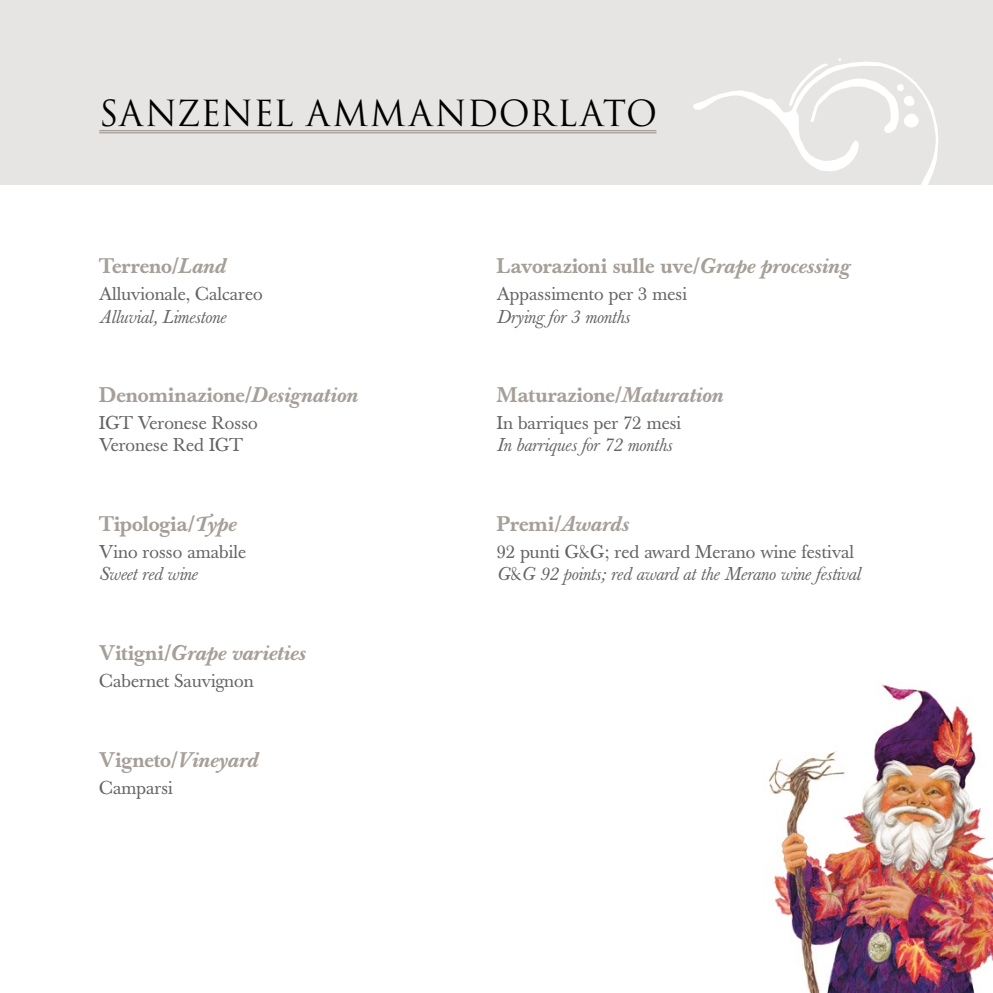
<style>
.page{position:relative;width:993px;height:993px;background:#fff}
.page>*{position:absolute;margin:0;border:0;box-sizing:border-box;transform-origin:0 0}
.t1{font:35px "Trajan Pro";letter-spacing:.01em;color:#000}
.t2{font:500 21px "Baskerville Book Pro";letter-spacing:-.005em;color:#a69f98}
.t3{font:italic 21px "Baskerville Book Pro Med";letter-spacing:.015em;color:#a69f98}
.t4{font:italic 18.38px/22.1px "Baskerville Book Pro";color:#646363}
.t5{font:18.38px/22.1px "Baskerville Book Pro";color:#646363}
.s1{font-family:"Baskerville Book Pro Med";font-weight:400;font-style:italic}
.s2{font-family:"Baskerville Book Pro";font-weight:500;font-style:normal}
.s3{font-style:normal}
</style>
<div class="page">
<div style="left:0;top:0;width:992px;height:185px;background:#e7e5e3"></div>
<hr style="left:99px;top:130px;width:557px;height:1px;background:#918a82">
<hr style="left:99px;top:132px;width:557px;height:1px;background:#918a82">
<img style="left:768px;top:682px;width:224px;height:310px">
<svg style="left:693px;top:58px;width:245px;height:127px"></svg>
<h1 class="t1" style="left:99px;top:91px;width:559px">SANZENEL AMMANDORLATO</h1>
<p class="t2" style="left:99px;top:252px;width:127px">Terreno/<span class="s1">Land</span></p>
<p class="t5" style="left:99px;top:283px;width:165px">Alluvionale, Calcareo</p>
<p class="t4" style="left:99px;top:305px;width:128px">Alluvial, Limestone</p>
<p class="t2" style="left:99px;top:381px;width:259px">Denominazione/<span class="s1">Designation</span></p>
<p class="t5" style="left:99px;top:412px;width:160px">IGT Veronese Rosso<br>Veronese Red IGT</p>
<p class="t2" style="left:99px;top:510px;width:138px">Tipologia/<span class="s1">Type</span></p>
<p class="t5" style="left:99px;top:541px;width:148px">Vino rosso amabile</p>
<p class="t4" style="left:99px;top:563px;width:100px">Sweet red wine</p>
<p class="t3" style="left:99px;top:639px;width:207px"><span class="s2">Vitigni/</span>Grape varieties</p>
<p class="t5" style="left:99px;top:670px;width:156px">Cabernet Sauvignon</p>
<p class="t2" style="left:99px;top:746px;width:160px">Vigneto/<span class="s1">Vineyard</span></p>
<p class="t5" style="left:99px;top:776px;width:75px">Camparsi</p>
<p class="t2" style="left:497px;top:252px;width:353px">Lavorazioni sulle uve/<span class="s1">Grape processing</span></p>
<p class="t5" style="left:497px;top:283px;width:191px">Appassimento per 3 mesi</p>
<p class="t4" style="left:497px;top:305px;width:134px">Drying for 3 months</p>
<p class="t2" style="left:497px;top:381px;width:227px">Maturazione/<span class="s1">Maturation</span></p>
<p class="t5" style="left:497px;top:412px;width:186px">In barriques per 72 mesi</p>
<p class="t4" style="left:497px;top:434px;width:176px">In barriques for 72 months</p>
<p class="t2" style="left:497px;top:510px;width:133px">Premi/<span class="s1">Awards</span></p>
<p class="t4" style="left:497px;top:541px;width:365px"><span class="s3">92 punti G&amp;G; red award Merano wine festival<br></span>G<span class="s3">&amp;</span>G 92 points; red award at the Merano wine festival</p>
</div>
